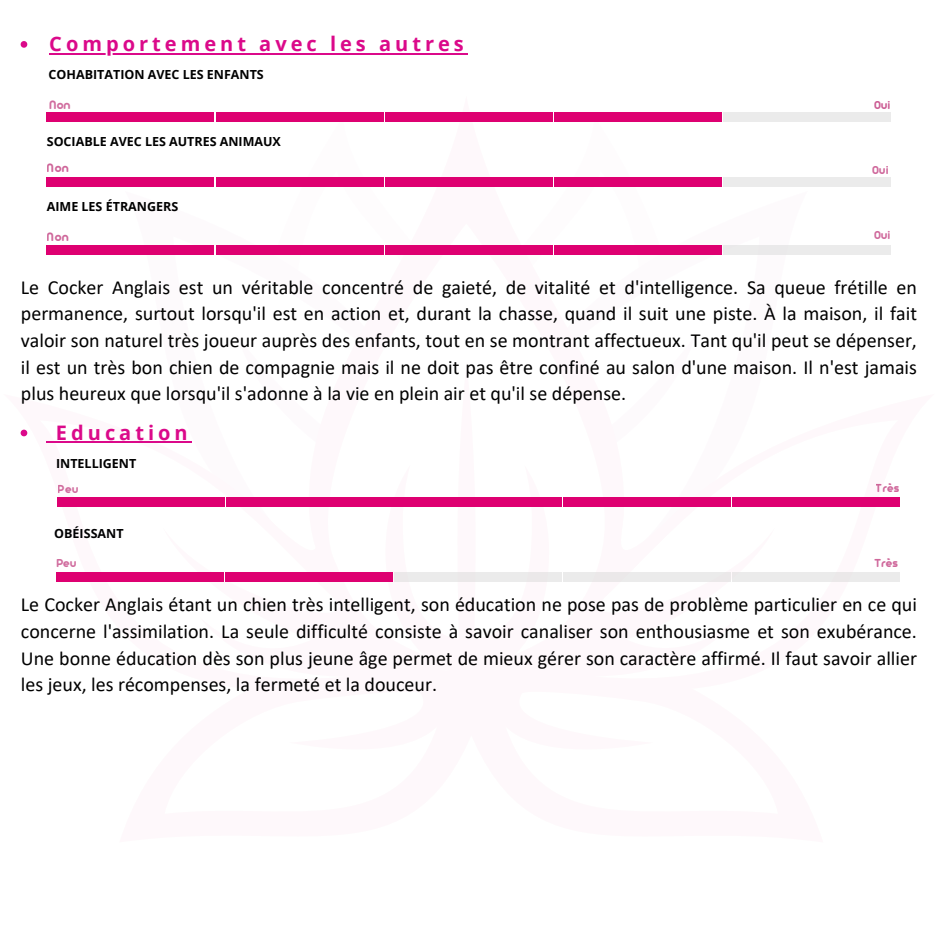
<style>
.page{position:relative;width:938px;height:938px;background:#fff}
.page>*{position:absolute;margin:0;border:0;box-sizing:border-box;transform-origin:0 0}
.t1{font:20px/26.8px "Calibri";color:#000;text-align:justify}
.t2{font:700 20px "Open Sans";letter-spacing:.2em;color:#db098a}
.t3{font:700 13.25px "Arista Pro";color:#b71c69}
.t4{font:700 12.5px "Open Sans";color:#000}
.t5{font:700 12.5px "Arista Pro";color:#b71c69}
.t6{font:700 12.5px "Open Sans";color:#000002}
</style>
<div class="page">
<svg style="left:549px;top:497px;width:351px;height:85px"></svg>
<svg style="left:572px;top:508px;width:109px;height:74px"></svg>
<svg style="left:20px;top:431px;width:365px;height:151px"></svg>
<svg style="left:256px;top:508px;width:110px;height:74px"></svg>
<div style="left:457px;top:361px;width:18px;height:358px;background:#fef8fb;border-radius:50%"></div>
<svg style="left:385px;top:497px;width:164px;height:85px"></svg>
<svg style="left:21px;top:41px;width:6px;height:7px"></svg>
<hr style="left:49px;top:53px;width:419px;height:1px;background:#db098a">
<div style="left:47px;top:112px;width:167px;height:10px;background:#de0071"></div>
<div style="left:216px;top:112px;width:167px;height:10px;background:#de0071"></div>
<div style="left:385px;top:112px;width:167px;height:10px;background:#de0071"></div>
<div style="left:554px;top:112px;width:167px;height:10px;background:#de0071"></div>
<div style="left:723px;top:112px;width:167px;height:10px;background:#ebebeb"></div>
<div style="left:47px;top:177px;width:167px;height:10px;background:#de0071"></div>
<div style="left:216px;top:177px;width:167px;height:10px;background:#de0071"></div>
<div style="left:385px;top:177px;width:167px;height:10px;background:#de0071"></div>
<div style="left:47px;top:245px;width:167px;height:10px;background:#de0071"></div>
<div style="left:216px;top:245px;width:167px;height:10px;background:#de0071"></div>
<div style="left:385px;top:245px;width:167px;height:10px;background:#de0071"></div>
<div style="left:554px;top:177px;width:167px;height:10px;background:#de0071"></div>
<div style="left:723px;top:177px;width:167px;height:10px;background:#ebebeb"></div>
<div style="left:554px;top:245px;width:167px;height:10px;background:#de0071"></div>
<div style="left:723px;top:245px;width:167px;height:10px;background:#ebebeb"></div>
<svg style="left:21px;top:429px;width:6px;height:7px"></svg>
<svg style="left:47px;top:441px;width:9px;height:2px"></svg>
<hr style="left:56px;top:441px;width:136px;height:2px;background:#db098a">
<div style="left:57px;top:497px;width:167px;height:9px;background:#de0071"></div>
<div style="left:395px;top:497px;width:167px;height:9px;background:#de0071"></div>
<div style="left:226px;top:497px;width:167px;height:9px;background:#de0071"></div>
<div style="left:564px;top:497px;width:167px;height:9px;background:#de0071"></div>
<div style="left:56px;top:572px;width:167px;height:9px;background:#de0071"></div>
<div style="left:226px;top:572px;width:167px;height:9px;background:#de0071"></div>
<div style="left:395px;top:572px;width:167px;height:9px;background:#ebebeb"></div>
<div style="left:564px;top:572px;width:167px;height:9px;background:#ebebeb"></div>
<div style="left:732px;top:497px;width:167px;height:9px;background:#de0071"></div>
<div style="left:732px;top:572px;width:167px;height:9px;background:#ebebeb"></div>
<p class="t2" style="left:49px;top:30px;width:416px">Comportement avec les autres</p>
<h2 class="t4" style="left:49px;top:66px;width:217px">COHABITATION AVEC LES ENFANTS</h2>
<p class="t3" style="left:49px;top:101px;width:24px">Non</p>
<p class="t5" style="left:873px;top:101px;width:19px">Oui</p>
<p class="t4" style="left:47px;top:133px;width:235px">SOCIABLE AVEC LES AUTRES ANIMAUX</p>
<p class="t3" style="left:47px;top:164px;width:24px">Non</p>
<p class="t5" style="left:871px;top:166px;width:19px">Oui</p>
<p class="t4" style="left:47px;top:198px;width:133px">AIME LES ÉTRANGERS</p>
<p class="t3" style="left:47px;top:232px;width:24px">Non</p>
<p class="t5" style="left:873px;top:231px;width:19px">Oui</p>
<h2 class="t1" style="left:21px;top:275px;width:897px">Le Cocker Anglais est un véritable concentré de gaieté, de vitalité et d'intelligence. Sa queue frétille en permanence, surtout lorsqu'il est en action et, durant la chasse, quand il suit une piste. À la maison, il fait valoir son naturel très joueur auprès des enfants, tout en se montrant affectueux. Tant qu'il peut se dépenser, il est un très bon chien de compagnie mais il ne doit pas être confiné au salon d'une maison. Il n'est jamais plus heureux que lorsqu'il s'adonne à la vie en plein air et qu'il se dépense.</h2>
<p class="t2" style="left:56px;top:418px;width:133px">Education</p>
<h2 class="t4" style="left:56px;top:454px;width:82px">INTELLIGENT</h2>
<p class="t5" style="left:58px;top:485px;width:22px">Peu</p>
<p class="t6" style="left:54px;top:525px;width:71px">OBÉISSANT</p>
<p class="t5" style="left:56px;top:559px;width:22px">Peu</p>
<p class="t5" style="left:875px;top:484px;width:25px">Très</p>
<p class="t5" style="left:874px;top:559px;width:25px">Très</p>
<p class="t1" style="left:21px;top:593px;width:897px">Le Cocker Anglais étant un chien très intelligent, son éducation ne pose pas de problème particulier en ce qui concerne l'assimilation. La seule difficulté consiste à savoir canaliser son enthousiasme et son exubérance.<br>Une bonne éducation dès son plus jeune âge permet de mieux gérer son caractère affirmé. Il faut savoir allier les jeux, les récompenses, la fermeté et la douceur.</p>
</div>
